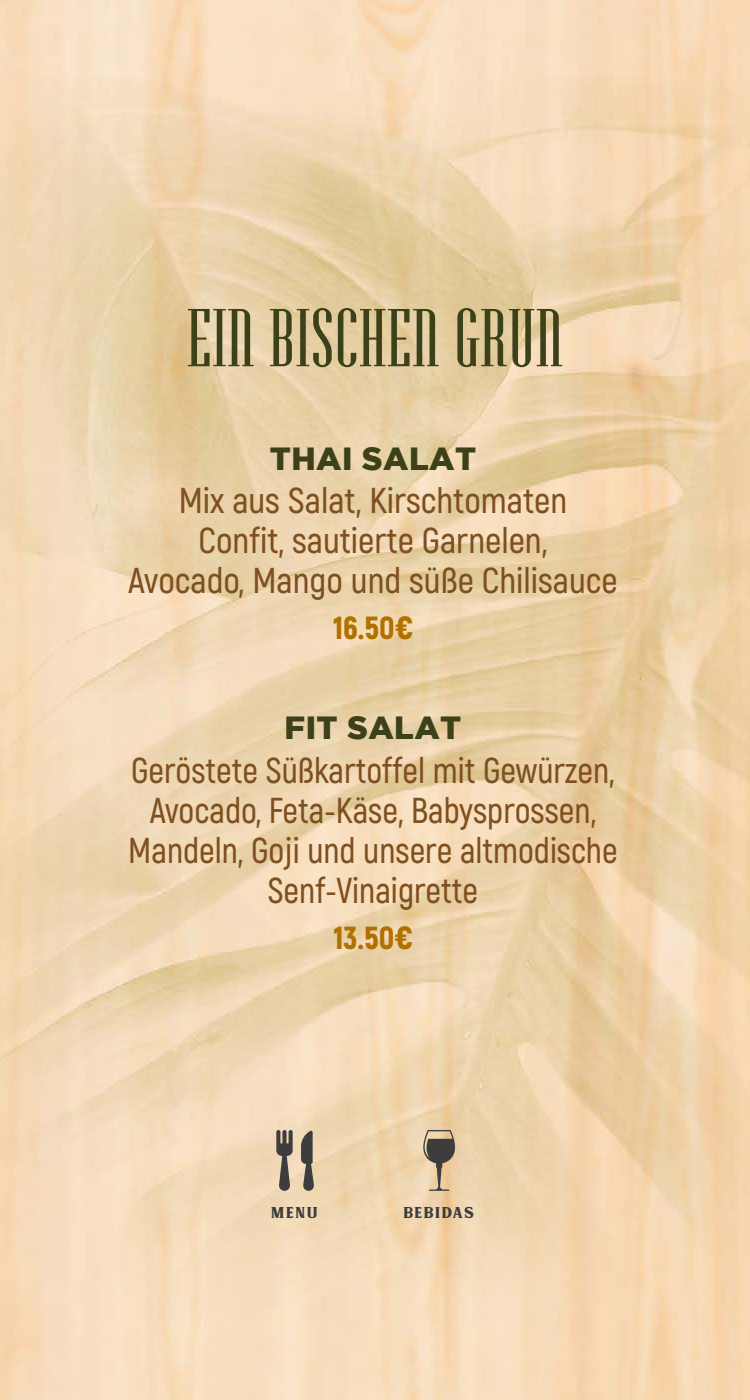
<style>
.page{position:relative;width:750px;height:1400px;background:#fff}
.page>*{position:absolute;margin:0;border:0;box-sizing:border-box;transform-origin:0 0}
.t1{font:70px "Hamerslag DEMO";letter-spacing:.01em;color:#3d411a}
.t2{font:600 36px/40px "Akrobat";color:#7e4f1f;text-align:center;scale:.96 1}
.t3{font:600 36px/40px "Akrobat";color:#7e4f1f;text-align:center}
.t4{font:900 32px "Gotham";letter-spacing:.015em;color:#3d411a}
.t5{font:900 32px "Akrobat";color:#b17100}
.t6{font:22px "MUARADEMO";letter-spacing:.05em;color:#3d3d3d}
</style>
<div class="page">
<svg style="left:301px;top:1131px;width:13px;height:60px"></svg>
<svg style="left:276px;top:1130px;width:17px;height:61px"></svg>
<svg style="left:423px;top:1130px;width:32px;height:61px;background:#a3927a"></svg>
<h1 class="t1" style="left:187px;top:286px;width:377px">EIN BISCHEN GRUN</h1>
<p class="t4" style="left:270px;top:440px;width:208px">THAI SALAT</p>
<p class="t3" style="left:128px;top:480px;width:491px">Mix aus Salat, Kirschtomaten<br>Confit, sautierte Garnelen,<br>Avocado, Mango und süße Chilisauce</p>
<p class="t5" style="left:333px;top:607px;width:81px">16.50€</p>
<p class="t4" style="left:285px;top:709px;width:178px">FIT SALAT</p>
<p class="t2" style="left:128px;top:750px;width:511px">Geröstete Süßkartoffel mit Gewürzen, Avocado, Feta-Käse, Babysprossen, Mandeln, Goji und unsere altmodische Senf-Vinaigrette</p>
<p class="t5" style="left:333px;top:917px;width:81px">13.50€</p>
<p class="t6" style="left:272px;top:1197px;width:49px">MENU</p>
<p class="t6" style="left:404px;top:1197px;width:72px">BEBIDAS</p>
</div>
